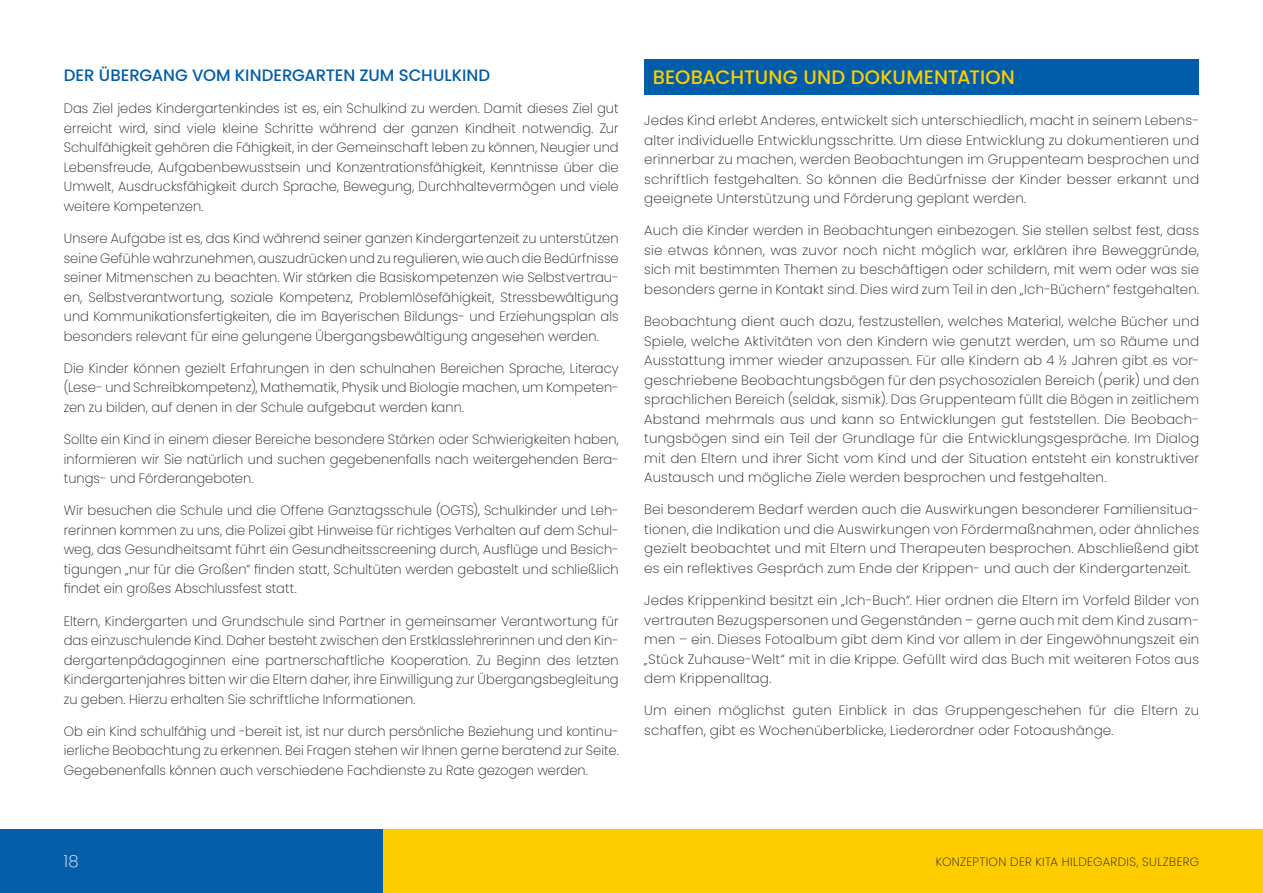
<style>
.page{position:relative;width:1263px;height:893px;background:#fff}
.page>*{position:absolute;margin:0;border:0;box-sizing:border-box;transform-origin:0 0}
.t1{font:500 19.5px "Poppins";letter-spacing:.005em;color:#fc0}
.t2{font:500 16.5px "Poppins";letter-spacing:-.005em;color:#005da9}
.t3{font:200 16.5px "Poppins";color:#fff}
.t4{font:200 13.5px/19.5px "Poppins";letter-spacing:.005em;color:#1d1d1b;text-align:justify}
.t5{font:200 12px "Poppins";letter-spacing:.03em;color:#1d1d1b}
</style>
<div class="page">
<div style="left:0;top:829px;width:383px;height:64px;background:#065da9"></div>
<div style="left:383px;top:829px;width:880px;height:64px;background:#fc0"></div>
<div style="left:644px;top:60px;width:555px;height:35px;background:#005da9"></div>
<p class="t2" style="left:64px;top:66px;width:428px">DER ÜBERGANG VOM KINDERGARTEN ZUM SCHULKIND</p>
<p class="t4" style="left:64px;top:99px;width:556px">Das Ziel jedes Kindergartenkindes ist es, ein Schulkind zu werden. Damit dieses Ziel gut erreicht wird, sind viele kleine Schritte während der ganzen Kindheit notwendig. Zur Schulfähigkeit gehören die Fähigkeit, in der Gemeinschaft leben zu können, Neugier und Lebensfreude, Aufgabenbewusstsein und Konzentrationsfähigkeit, Kenntnisse über die Umwelt, Ausdrucksfähigkeit durch Sprache, Bewegung, Durchhaltevermögen und viele weitere Kompetenzen.</p>
<p class="t4" style="left:64px;top:229px;width:556px">Unsere Aufgabe ist es, das Kind während seiner ganzen Kindergartenzeit zu unterstützen seine Gefühle wahrzunehmen, auszudrücken und zu regulieren, wie auch die Bedürfnisse seiner Mitmenschen zu beachten. Wir stärken die Basiskompetenzen wie Selbstvertrau&shy;en, Selbstverantwortung, soziale Kompetenz, Problemlösefähigkeit, Stressbewältigung und Kommunikationsfertigkeiten, die im Bayerischen Bildungs- und Erziehungsplan als besonders relevant für eine gelungene Übergangsbewältigung angesehen werden.</p>
<p class="t4" style="left:64px;top:358px;width:556px">Die Kinder können gezielt Erfahrungen in den schulnahen Bereichen Sprache, Literacy (Lese- und Schreibkompetenz), Mathematik, Physik und Biologie machen, um Kompeten&shy;zen zu bilden, auf denen in der Schule aufgebaut werden kann.</p>
<p class="t4" style="left:64px;top:430px;width:556px">Sollte ein Kind in einem dieser Bereiche besondere Stärken oder Schwierigkeiten haben, informieren wir Sie natürlich und suchen gegebenenfalls nach weitergehenden Bera&shy;tungs- und Förderangeboten.</p>
<p class="t4" style="left:64px;top:501px;width:556px">Wir besuchen die Schule und die Offene Ganztagsschule (OGTS), Schulkinder und Leh&shy;rerinnen kommen zu uns, die Polizei gibt Hinweise für richtiges Verhalten auf dem Schul&shy;weg, das Gesundheitsamt führt ein Gesundheitsscreening durch, Ausflüge und Besich&shy;tigungen „nur für die Großen“ finden statt, Schultüten werden gebastelt und schließlich findet ein großes Abschlussfest statt.</p>
<p class="t4" style="left:64px;top:611px;width:556px">Eltern, Kindergarten und Grundschule sind Partner in gemeinsamer Verantwortung für das einzuschulende Kind. Daher besteht zwischen den Erstklasslehrerinnen und den Kin&shy;dergartenpädagoginnen eine partnerschaftliche Kooperation. Zu Beginn des letzten Kindergartenjahres bitten wir die Eltern daher, ihre Einwilligung zur Übergangsbegleitung zu geben. Hierzu erhalten Sie schriftliche Informationen.</p>
<p class="t4" style="left:64px;top:721px;width:556px">Ob ein Kind schulfähig und -bereit ist, ist nur durch persönliche Beziehung und kontinu&shy;ierliche Beobachtung zu erkennen. Bei Fragen stehen wir Ihnen gerne beratend zur Seite.<br>Gegebenenfalls können auch verschiedene Fachdienste zu Rate gezogen werden.</p>
<h1 class="t1" style="left:653px;top:66px;width:364px">BEOBACHTUNG UND DOKUMENTATION</h1>
<p class="t4" style="left:644px;top:111px;width:556px">Jedes Kind erlebt Anderes, entwickelt sich unterschiedlich, macht in seinem Lebens&shy;alter individuelle Entwicklungsschritte. Um diese Entwicklung zu dokumentieren und erinnerbar zu machen, werden Beobachtungen im Gruppenteam besprochen und schriftlich festgehalten. So können die Bedürfnisse der Kinder besser erkannt und geeignete Unterstützung und Förderung geplant werden.</p>
<p class="t4" style="left:644px;top:221px;width:556px">Auch die Kinder werden in Beobachtungen einbezogen. Sie stellen selbst fest, dass sie etwas können, was zuvor noch nicht möglich war, erklären ihre Beweggründe, sich mit bestimmten Themen zu beschäftigen oder schildern, mit wem oder was sie besonders gerne in Kontakt sind. Dies wird zum Teil in den „Ich-Büchern“ festgehalten.</p>
<p class="t4" style="left:644px;top:312px;width:556px">Beobachtung dient auch dazu, festzustellen, welches Material, welche Bücher und Spiele, welche Aktivitäten von den Kindern wie genutzt werden, um so Räume und Ausstattung immer wieder anzupassen. Für alle Kindern ab 4 ½ Jahren gibt es vor&shy;geschriebene Beobachtungsbögen für den psychosozialen Bereich (perik) und den sprachlichen Bereich (seldak, sismik). Das Gruppenteam füllt die Bögen in zeitlichem Abstand mehrmals aus und kann so Entwicklungen gut feststellen. Die Beobach&shy;tungsbögen sind ein Teil der Grundlage für die Entwicklungsgespräche. Im Dialog mit den Eltern und ihrer Sicht vom Kind und der Situation entsteht ein konstruktiver Austausch und mögliche Ziele werden besprochen und festgehalten.</p>
<p class="t4" style="left:644px;top:500px;width:556px">Bei besonderem Bedarf werden auch die Auswirkungen besonderer Familiensitua&shy;tionen, die Indikation und die Auswirkungen von Fördermaßnahmen, oder ähnliches gezielt beobachtet und mit Eltern und Therapeuten besprochen. Abschließend gibt es ein reflektives Gespräch zum Ende der Krippen- und auch der Kindergartenzeit.</p>
<p class="t4" style="left:644px;top:591px;width:556px">Jedes Krippenkind besitzt ein „Ich-Buch“. Hier ordnen die Eltern im Vorfeld Bilder von vertrauten Bezugspersonen und Gegenständen – gerne auch mit dem Kind zusam&shy;men – ein. Dieses Fotoalbum gibt dem Kind vor allem in der Eingewöhnungszeit ein „Stück Zuhause-Welt“ mit in die Krippe. Gefüllt wird das Buch mit weiteren Fotos aus dem Krippenalltag.</p>
<p class="t4" style="left:644px;top:701px;width:556px">Um einen möglichst guten Einblick in das Gruppengeschehen für die Eltern zu schaffen, gibt es Wochenüberblicke, Liederordner oder Fotoaushänge.</p>
<p class="t3" style="left:64px;top:852px;width:16px">18</p>
<p class="t5" style="left:936px;top:854px;width:265px">KONZEPTION DER KITA HILDEGARDIS, SULZBERG</p>
</div>
